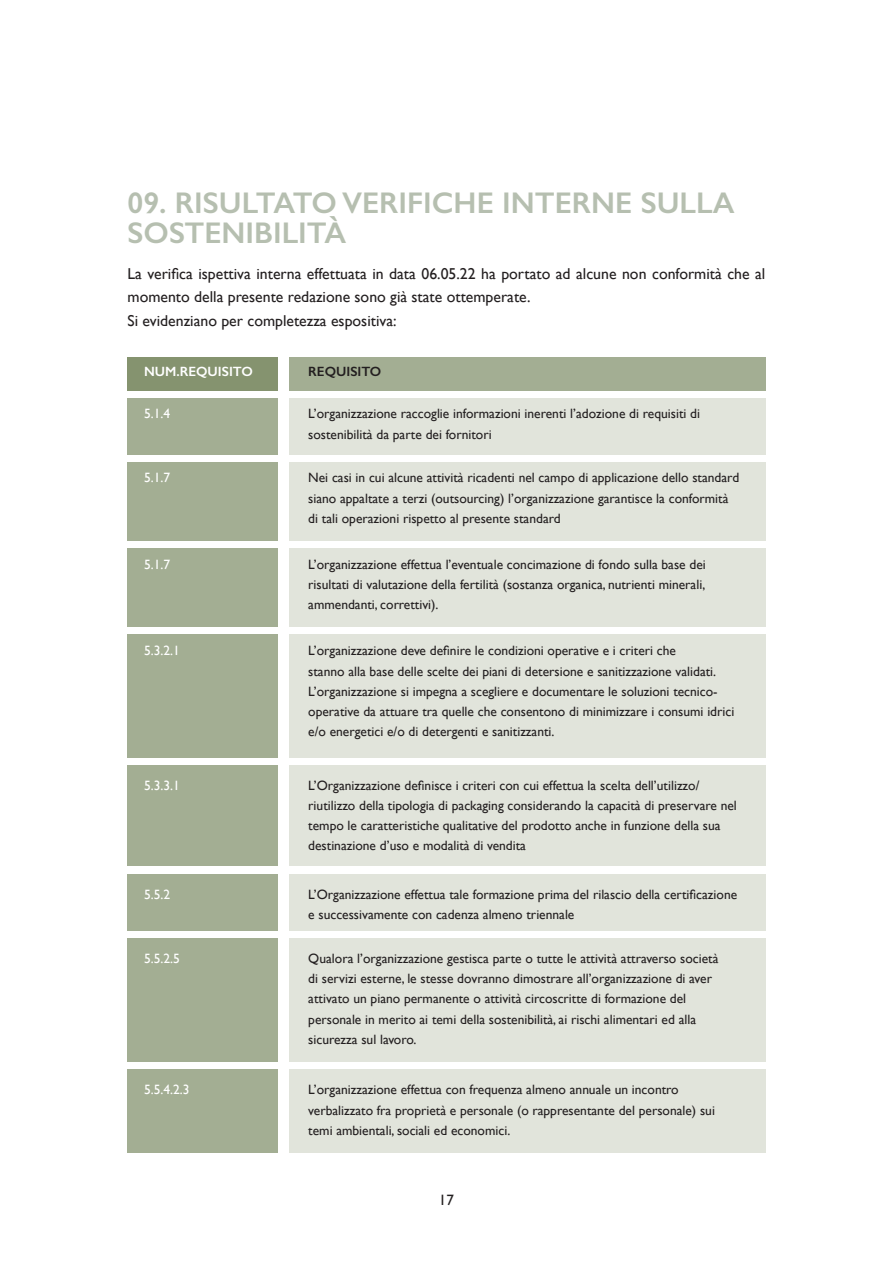
<style>
.page{position:relative;width:893px;height:1263px;background:#fff}
.page>*{position:absolute;margin:0;border:0;box-sizing:border-box;transform-origin:0 0}
.TITOLO{font:600 30px/30px "Gill Sans";color:#b6bfb0}
.TESTO{font:15.75px/23.7px "Gill Sans";color:#231f20}
.t1{font:15px "Gill Sans";color:#231f20}
.TABELLE{font:13.5px/20.2px "Gill Sans";color:#231f20}
.TEBELLA_BIANCO{font:13.5px "Gill Sans";color:#fff}
.TEBELLA_BIANCO-2{font:600 13.5px "Gill Sans";color:#fff}
.TABELLE-2{font:600 13.5px "Gill Sans";color:#231f20}
</style>
<div class="page">
<div style="left:128px;top:357px;width:150px;height:34px;background:#85936f"></div>
<div style="left:289px;top:357px;width:476px;height:34px;background:#a3ae93"></div>
<div style="left:289px;top:398px;width:476px;height:57px;background:#e1e4db"></div>
<div style="left:128px;top:398px;width:150px;height:57px;background:#a3ae93"></div>
<div style="left:289px;top:463px;width:476px;height:78px;background:#e1e4db"></div>
<div style="left:128px;top:463px;width:150px;height:78px;background:#a3ae93"></div>
<div style="left:289px;top:549px;width:476px;height:78px;background:#e1e4db"></div>
<div style="left:128px;top:549px;width:150px;height:78px;background:#a3ae93"></div>
<div style="left:289px;top:634px;width:476px;height:124px;background:#e1e4db"></div>
<div style="left:128px;top:634px;width:150px;height:124px;background:#a3ae93"></div>
<div style="left:289px;top:765px;width:476px;height:101px;background:#e1e4db"></div>
<div style="left:128px;top:765px;width:150px;height:101px;background:#a3ae93"></div>
<div style="left:289px;top:874px;width:476px;height:57px;background:#e1e4db"></div>
<div style="left:128px;top:874px;width:150px;height:57px;background:#a3ae93"></div>
<div style="left:289px;top:938px;width:476px;height:123px;background:#e1e4db"></div>
<div style="left:128px;top:938px;width:150px;height:123px;background:#a3ae93"></div>
<div style="left:289px;top:1069px;width:476px;height:84px;background:#e1e4db"></div>
<div style="left:128px;top:1069px;width:150px;height:84px;background:#a3ae93"></div>
<p class="TITOLO" style="left:128px;top:188px;width:609px">09. RISULTATO VERIFICHE INTERNE SULLA<br>SOSTENIBILITÀ</p>
<p class="TESTO" style="left:128px;top:261px;width:639px">La verifica ispettiva interna effettuata in data 06.05.22 ha portato ad alcune non conformità che al momento della presente redazione sono già state ottemperate.</p>
<p class="TESTO" style="left:128px;top:308px;width:270px">Si evidenziano per completezza espositiva:</p>
<p class="TEBELLA_BIANCO-2" style="left:144px;top:363px;width:110px">NUM.REQUISITO</p>
<p class="TABELLE-2" style="left:308px;top:363px;width:75px">REQUISITO</p>
<p class="TABELLE" style="left:308px;top:404px;width:393px">L’organizzazione raccoglie informazioni inerenti l’adozione di requisiti di sostenibilità da parte dei fornitori</p>
<p class="TEBELLA_BIANCO" style="left:144px;top:406px;width:28px">5.1.4</p>
<p class="TEBELLA_BIANCO" style="left:144px;top:470px;width:28px">5.1.7</p>
<p class="TABELLE" style="left:308px;top:468px;width:432px">Nei casi in cui alcune attività ricadenti nel campo di applicazione dello standard siano appaltate a terzi (outsourcing) l’organizzazione garantisce la conformità di tali operazioni rispetto al presente standard</p>
<p class="TEBELLA_BIANCO" style="left:144px;top:556px;width:28px">5.1.7</p>
<p class="TABELLE" style="left:308px;top:554px;width:399px;text-align:justify">L’organizzazione effettua l’eventuale concimazione di fondo sulla base dei risultati di valutazione della fertilità (sostanza organica, nutrienti minerali, ammendanti, correttivi).</p>
<p class="TEBELLA_BIANCO" style="left:144px;top:643px;width:37px">5.3.2.1</p>
<p class="TABELLE" style="left:308px;top:641px;width:428px">L’organizzazione deve definire le condizioni operative e i criteri che<br>stanno alla base delle scelte dei piani di detersione e sanitizzazione validati.<br>L’organizzazione si impegna a scegliere e documentare le soluzioni tecnico&shy;operative da attuare tra quelle che consentono di minimizzare i consumi idrici e/o energetici e/o di detergenti e sanitizzanti.</p>
<p class="TEBELLA_BIANCO" style="left:144px;top:777px;width:37px">5.3.3.1</p>
<p class="TABELLE" style="left:308px;top:775px;width:430px">L’Organizzazione definisce i criteri con cui effettua la scelta dell’utilizzo/ riutilizzo della tipologia di packaging considerando la capacità di preservare nel tempo le caratteristiche qualitative del prodotto anche in funzione della sua destinazione d’uso e modalità di vendita</p>
<p class="TEBELLA_BIANCO" style="left:144px;top:886px;width:28px">5.5.2</p>
<p class="TABELLE" style="left:308px;top:884px;width:430px">L’Organizzazione effettua tale formazione prima del rilascio della certificazione e successivamente con cadenza almeno triennale</p>
<p class="TEBELLA_BIANCO" style="left:144px;top:950px;width:37px">5.5.2.5</p>
<p class="TABELLE" style="left:308px;top:948px;width:412px">Qualora l’organizzazione gestisca parte o tutte le attività attraverso società di servizi esterne, le stesse dovranno dimostrare all’organizzazione di aver attivato un piano permanente o attività circoscritte di formazione del personale in merito ai temi della sostenibilità, ai rischi alimentari ed alla sicurezza sul lavoro.</p>
<p class="TEBELLA_BIANCO" style="left:144px;top:1082px;width:47px">5.5.4.2.3</p>
<p class="TABELLE" style="left:308px;top:1080px;width:408px">L’organizzazione effettua con frequenza almeno annuale un incontro verbalizzato fra proprietà e personale (o rappresentante del personale) sui temi ambientali, sociali ed economici.</p>
<p class="t1" style="left:439px;top:1191px;width:16px">17</p>
</div>
